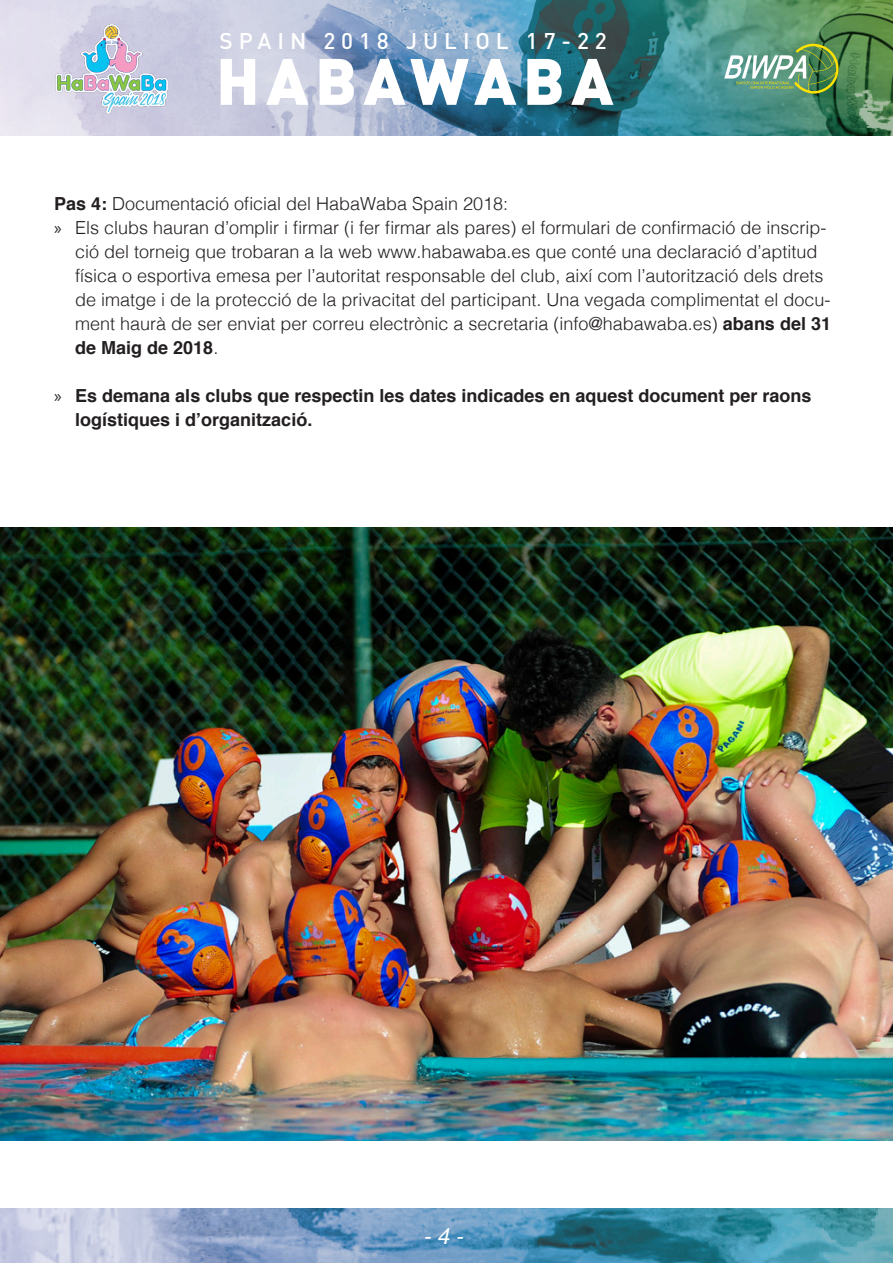
<style>
.page{position:relative;width:893px;height:1263px;background:#fff}
.page>*{position:absolute;margin:0;border:0;box-sizing:border-box;transform-origin:0 0}
.t1{font:900 64.5px "DIN Pro";letter-spacing:.1em;color:#fff}
.t2{font:500 22.5px "DIN Pro";letter-spacing:.26em;color:#fff}
.t3{font:italic 22.5px "Helvetica";color:#fff}
.Estilo_de_párrafo_Bo{font:300 18px/24px "Helvetica";color:#231f20}
.t4{font:700 18px/24px "Helvetica";color:#231f20}
.s1{font-weight:700}
.s2{font-family:"Myriad Pro";font-weight:400}
</style>
<div class="page">
<img style="left:0;top:0;width:893px;height:135px">
<img style="left:54px;top:22px;width:115px;height:93px">
<svg style="left:724px;top:44px;width:115px;height:50px;background:#79a782"></svg>
<svg style="left:0;top:1209px;width:893px;height:54px;background:#6c9dba"></svg>
<img style="left:0;top:527px;width:893px;height:614px">
<p class="t2" style="left:220px;top:25px;width:389px">SPAIN 2018 JULIOL 17-22</p>
<p class="t1" style="left:216px;top:38px;width:399px">HABAWABA</p>
<p class="Estilo_de_párrafo_Bo" style="left:54px;top:190px;width:456px"><span class="s1">Pas 4:</span> Documentació oficial del HabaWaba Spain 2018:</p>
<p class="Estilo_de_párrafo_Bo" style="left:75px;top:214px;width:757px;text-indent:-21px"><span class="s2">»</span> Els clubs hauran d’omplir i firmar (i fer firmar als pares) el formulari de confirmació de inscrip&shy;ció del torneig que trobaran a la web www.habawaba.es que conté una declaració d’aptitud física o esportiva emesa per l’autoritat responsable del club, així com l’autorització dels drets de imatge i de la protecció de la privacitat del participant. Una vegada complimentat el docu&shy;ment haurà de ser enviat per correu electrònic a secretaria (info@habawaba.es) <span class="s1">abans del 31 de Maig de 2018</span>.</p>
<p class="t4" style="left:75px;top:383px;width:738px;text-indent:-21px"><span class="s2">»</span> Es demana als clubs que respectin les dates indicades en aquest document per raons logístiques i d’organització.</p>
<p class="t3" style="left:423px;top:1219px;width:42px">- 4 -</p>
</div>
